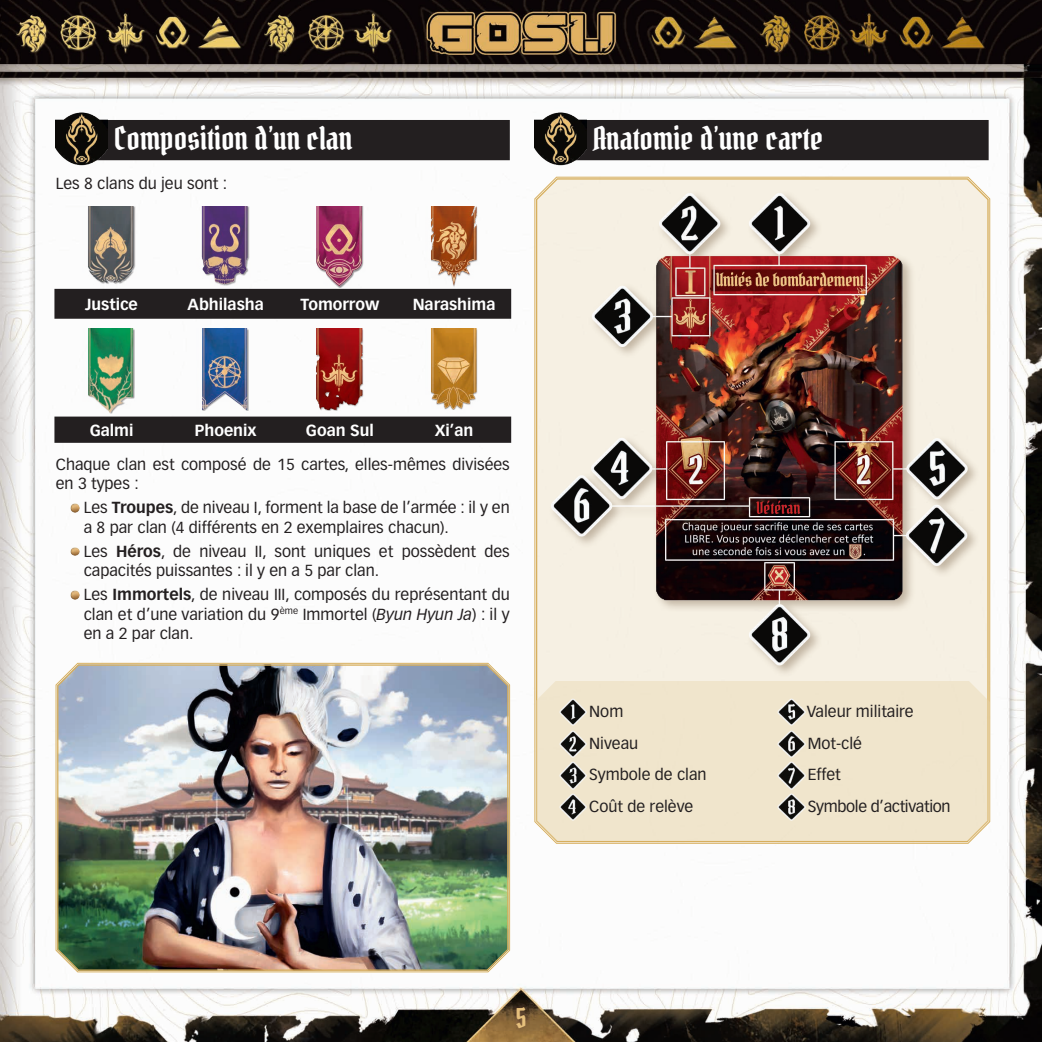
<style>
.page{position:relative;width:1042px;height:1042px;background:#fff}
.page>*{position:absolute;margin:0;border:0;box-sizing:border-box;transform-origin:0 0}
.t1{font:31.5px "Pirata One";color:#fff}
.t2{font:26.25px "Pirata One";color:#e6c07c}
.t3{font:15.75px/31.7px "Vectora LT Pro";color:#231f20}
.t4{font:700 15.75px "Vectora LT Pro";color:#fff}
.s1{font-weight:700}
.s2{font-style:italic}
</style>
<div class="page">
<img style="left:0;top:0;width:1042px;height:1042px">
<div style="left:95px;top:120px;width:415px;height:40px;background:#231f20"></div>
<img style="left:56px;top:108px;width:52px;height:63px">
<svg style="left:54px;top:289px;width:457px;height:154px"></svg>
<img style="left:83px;top:206px;width:56px;height:80px">
<img style="left:197px;top:206px;width:56px;height:80px">
<div style="left:317px;top:206px;width:47px;height:82px;background:#231f20;opacity:.5"></div>
<img style="left:311px;top:206px;width:56px;height:80px">
<img style="left:425px;top:206px;width:56px;height:80px">
<div style="left:88px;top:328px;width:47px;height:86px;background:#231f20;opacity:.5"></div>
<img style="left:83px;top:329px;width:56px;height:84px">
<img style="left:197px;top:329px;width:56px;height:84px">
<img style="left:311px;top:329px;width:56px;height:84px">
<img style="left:425px;top:329px;width:56px;height:84px">
<svg style="left:71px;top:504px;width:8px;height:8px"></svg>
<svg style="left:71px;top:547px;width:8px;height:9px"></svg>
<svg style="left:71px;top:590px;width:8px;height:9px"></svg>
<img style="left:56px;top:663px;width:453px;height:308px">
<div style="left:574px;top:120px;width:414px;height:40px;background:#231f20"></div>
<img style="left:535px;top:108px;width:52px;height:63px">
<svg style="left:535px;top:177px;width:454px;height:666px;background:#efe3c9"></svg>
<img style="left:546px;top:182px;width:432px;height:499px">
<div style="left:535px;top:681px;width:455px;height:160px;background:#f0e5cc"></div>
<img style="left:559px;top:698px;width:28px;height:28px">
<img style="left:559px;top:730px;width:28px;height:27px">
<img style="left:559px;top:762px;width:28px;height:27px">
<img style="left:559px;top:793px;width:28px;height:28px">
<img style="left:778px;top:698px;width:27px;height:28px">
<img style="left:778px;top:730px;width:27px;height:27px">
<img style="left:778px;top:762px;width:27px;height:27px">
<img style="left:778px;top:793px;width:27px;height:28px">
<div style="left:512px;top:1002px;width:19px;height:31px;background:#6b4737;opacity:.75"></div>
<h1 class="t1" style="left:114px;top:119px;width:240px">Composition d’un clan</h1>
<p class="t3" style="left:56px;top:168px;width:173px">Les 8 clans du jeu sont :</p>
<p class="t4" style="left:85px;top:295px;width:54px">Justice</p>
<p class="t4" style="left:188px;top:295px;width:78px">Abhilasha</p>
<p class="t4" style="left:300px;top:295px;width:80px">Tomorrow</p>
<p class="t4" style="left:413px;top:295px;width:84px">Narashima</p>
<p class="t4" style="left:90px;top:420px;width:45px">Galmi</p>
<p class="t4" style="left:195px;top:420px;width:63px">Phoenix</p>
<p class="t4" style="left:306px;top:420px;width:69px">Goan Sul</p>
<p class="t4" style="left:435px;top:420px;width:40px">Xi’an</p>
<p class="t3" style="left:56px;top:455px;width:455px;line-height:19.2px">Chaque clan est composé de 15 cartes, elles-mêmes divisées en 3 types :</p>
<p class="t3" style="left:84px;top:498px;width:427px;line-height:19.2px">Les <span class="s1">Troupes</span>, de niveau I, forment la base de l’armée : il y en a 8 par clan (4 différents en 2 exemplaires chacun).</p>
<p class="t3" style="left:84px;top:542px;width:427px;line-height:19.2px">Les <span class="s1">Héros</span>, de niveau II, sont uniques et possèdent des capacités puissantes : il y en a 5 par clan.</p>
<p class="t3" style="left:84px;top:585px;width:427px;line-height:19.2px;text-align:justify">Les <span class="s1">Immortels</span>, de niveau III, composés du représentant du clan et d’une variation du 9<sup>ème</sup> Immortel (<span class="s2">Byun Hyun Ja</span>) : il y en a 2 par clan.</p>
<h1 class="t1" style="left:593px;top:119px;width:232px">Anatomie d’une carte</h1>
<p class="t3" style="left:589px;top:695px;width:119px">Nom<br>Niveau<br>Symbole de clan<br>Coût de relève</p>
<p class="t3" style="left:807px;top:695px;width:145px">Valeur militaire<br>Mot-clé<br>Effet<br>Symbole d’activation</p>
<h2 class="t2" style="left:515px;top:1001px;width:13px">5</h2>
</div>
